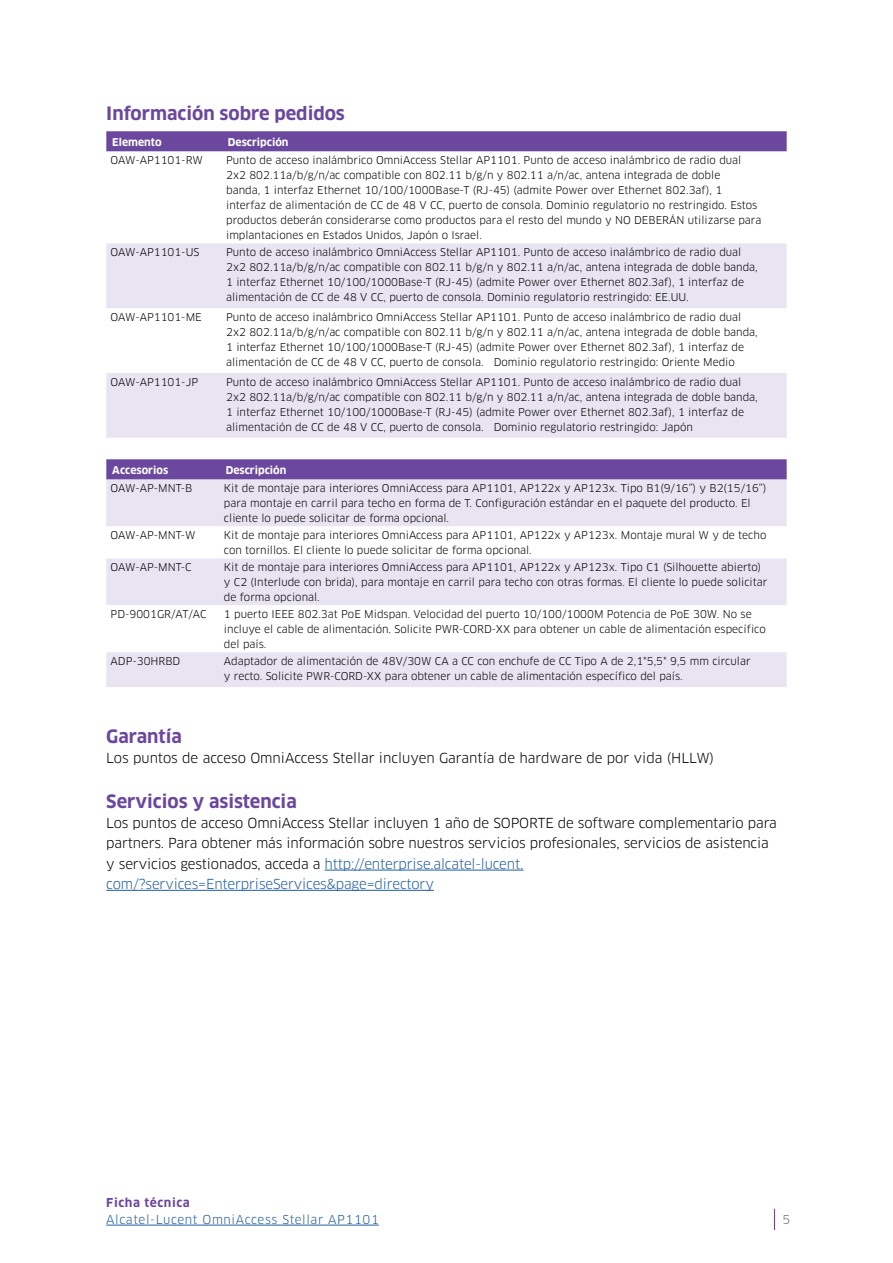
<style>
.page{position:relative;width:893px;height:1263px;background:#fff}
.page>*{position:absolute;margin:0;border:0;box-sizing:border-box;transform-origin:0 0}
.t1{font:700 18px "Clan OT";color:#6b489d}
.t2{font:13.5px/20.2px "Clan OT";letter-spacing:-.01em;color:#000}
.t3{font:12px "Clan OT";letter-spacing:.05em;color:#215e9e}
.t4{font:700 12px "Clan OT";letter-spacing:.05em;color:#6b489d}
.t5{font:12px "Clan OT";color:#6d6e71}
.t6{font:10.5px/15px "Clan OT";color:#000}
.t7{font:700 10.5px "Clan OT";color:#fff}
.s1{color:#215e9e}
</style>
<div class="page">
<svg style="left:774px;top:1209px;width:1px;height:21px"></svg>
<hr style="left:106px;top:1225px;width:273px;height:1px;background:#215e9e">
<hr style="left:325px;top:870px;width:199px;height:1px;background:#215e9e">
<hr style="left:106px;top:890px;width:328px;height:1px;background:#215e9e">
<svg style="left:106px;top:131px;width:681px;height:21px;background:#7250a1"></svg>
<svg style="left:106px;top:243px;width:681px;height:195px;fill:#e8e4f2"></svg>
<svg style="left:106px;top:459px;width:681px;height:21px;background:#7150a1"></svg>
<div style="left:106px;top:480px;width:681px;height:207px;background:#e8e4f2"></div>
<svg style="left:106px;top:526px;width:681px;height:126px"></svg>
<h1 class="t1" style="left:106px;top:103px;width:240px">Información sobre pedidos</h1>
<p class="t7" style="left:112px;top:136px;width:51px">Elemento</p>
<p class="t7" style="left:228px;top:136px;width:62px">Descripción</p>
<p class="t6" style="left:111px;top:153px;width:94px">OAW-AP1101-RW</p>
<p class="t6" style="left:226px;top:153px;width:537px">Punto de acceso inalámbrico OmniAccess Stellar AP1101. Punto de acceso inalámbrico de radio dual 2x2 802.11a/b/g/n/ac compatible con 802.11 b/g/n y 802.11 a/n/ac, antena integrada de doble<br>banda, 1 interfaz Ethernet 10/100/1000Base-T (RJ-45) (admite Power over Ethernet 802.3af), 1 interfaz de alimentación de CC de 48 V CC, puerto de consola. Dominio regulatorio no restringido. Estos productos deberán considerarse como productos para el resto del mundo y NO DEBERÁN utilizarse para implantaciones en Estados Unidos, Japón o Israel.</p>
<p class="t6" style="left:111px;top:245px;width:90px">OAW-AP1101-US</p>
<p class="t6" style="left:226px;top:245px;width:533px">Punto de acceso inalámbrico OmniAccess Stellar AP1101. Punto de acceso inalámbrico de radio dual 2x2 802.11a/b/g/n/ac compatible con 802.11 b/g/n y 802.11 a/n/ac, antena integrada de doble banda, 1 interfaz Ethernet 10/100/1000Base-T (RJ-45) (admite Power over Ethernet 802.3af), 1 interfaz de alimentación de CC de 48 V CC, puerto de consola. Dominio regulatorio restringido: EE.UU.</p>
<p class="t6" style="left:111px;top:309px;width:93px">OAW-AP1101-ME</p>
<p class="t6" style="left:226px;top:309px;width:533px">Punto de acceso inalámbrico OmniAccess Stellar AP1101. Punto de acceso inalámbrico de radio dual 2x2 802.11a/b/g/n/ac compatible con 802.11 b/g/n y 802.11 a/n/ac, antena integrada de doble banda, 1 interfaz Ethernet 10/100/1000Base-T (RJ-45) (admite Power over Ethernet 802.3af), 1 interfaz de alimentación de CC de 48 V CC, puerto de consola. Dominio regulatorio restringido: Oriente Medio</p>
<p class="t6" style="left:111px;top:374px;width:89px">OAW-AP1101-JP</p>
<p class="t6" style="left:226px;top:374px;width:533px">Punto de acceso inalámbrico OmniAccess Stellar AP1101. Punto de acceso inalámbrico de radio dual 2x2 802.11a/b/g/n/ac compatible con 802.11 b/g/n y 802.11 a/n/ac, antena integrada de doble banda, 1 interfaz Ethernet 10/100/1000Base-T (RJ-45) (admite Power over Ethernet 802.3af), 1 interfaz de alimentación de CC de 48 V CC, puerto de consola. Dominio regulatorio restringido: Japón</p>
<p class="t7" style="left:112px;top:464px;width:57px">Accesorios</p>
<p class="t7" style="left:226px;top:464px;width:62px">Descripción</p>
<p class="t6" style="left:111px;top:481px;width:83px">OAW-AP-MNT-B</p>
<p class="t6" style="left:224px;top:481px;width:544px">Kit de montaje para interiores OmniAccess para AP1101, AP122x y AP123x. Tipo B1(9/16”) y B2(15/16”) para montaje en carril para techo en forma de T. Configuración estándar en el paquete del producto. El cliente lo puede solicitar de forma opcional.</p>
<p class="t6" style="left:111px;top:528px;width:87px">OAW-AP-MNT-W</p>
<p class="t6" style="left:224px;top:528px;width:544px">Kit de montaje para interiores OmniAccess para AP1101, AP122x y AP123x. Montaje mural W y de techo con tornillos. El cliente lo puede solicitar de forma opcional.</p>
<p class="t6" style="left:111px;top:560px;width:83px">OAW-AP-MNT-C</p>
<p class="t6" style="left:224px;top:560px;width:545px">Kit de montaje para interiores OmniAccess para AP1101, AP122x y AP123x. Tipo C1 (Silhouette abierto) y C2 (Interlude con brida), para montaje en carril para techo con otras formas. El cliente lo puede solicitar de forma opcional.</p>
<p class="t6" style="left:111px;top:606px;width:97px">PD-9001GR/AT/AC</p>
<p class="t6" style="left:224px;top:606px;width:543px">1 puerto IEEE 802.3at PoE Midspan. Velocidad del puerto 10/100/1000M Potencia de PoE 30W. No se incluye el cable de alimentación. Solicite PWR-CORD-XX para obtener un cable de alimentación específico del país.</p>
<p class="t6" style="left:111px;top:653px;width:71px">ADP-30HRBD</p>
<p class="t6" style="left:224px;top:653px;width:528px">Adaptador de alimentación de 48V/30W CA a CC con enchufe de CC Tipo A de 2,1*5,5* 9,5 mm circular y recto. Solicite PWR-CORD-XX para obtener un cable de alimentación específico del país.</p>
<h1 class="t1" style="left:106px;top:726px;width:77px">Garantía</h1>
<p class="t2" style="left:106px;top:748px;width:609px">Los puntos de acceso OmniAccess Stellar incluyen Garantía de hardware de por vida (HLLW)</p>
<h1 class="t1" style="left:106px;top:791px;width:192px">Servicios y asistencia</h1>
<p class="t2" style="left:106px;top:813px;width:672px">Los puntos de acceso OmniAccess Stellar incluyen 1 año de SOPORTE de software complementario para partners. Para obtener más información sobre nuestros servicios profesionales, servicios de asistencia y servicios gestionados, acceda a <span class="s1">http://enterprise.alcatel-lucent. com/?services=EnterpriseServices&amp;page=directory</span></p>
<p class="t4" style="left:106px;top:1196px;width:85px">Ficha técnica</p>
<p class="t3" style="left:106px;top:1212px;width:274px">Alcatel-Lucent OmniAccess Stellar AP1101</p>
<p class="t5" style="left:782px;top:1212px;width:9px">5</p>
</div>
